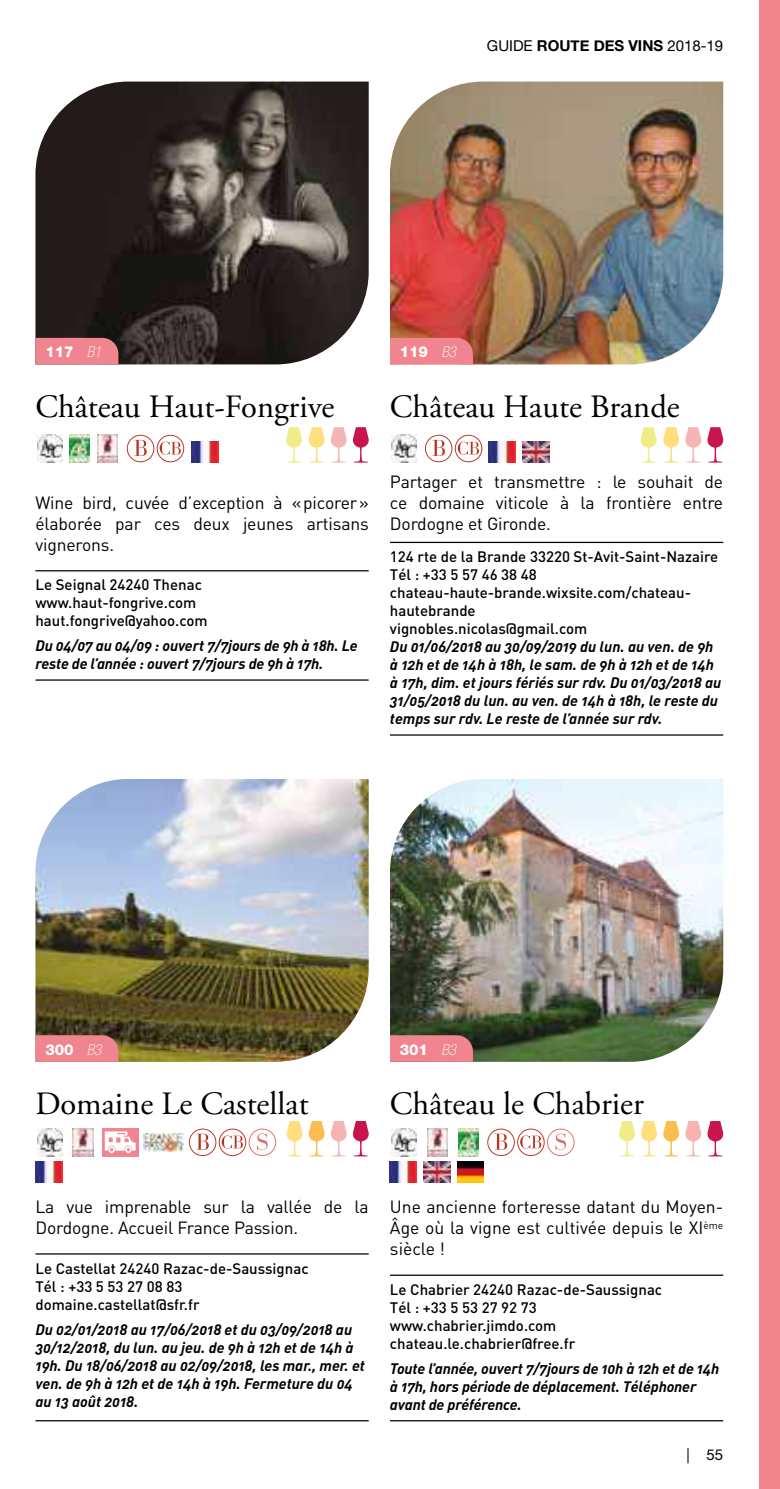
<style>
.page{position:relative;width:780px;height:1489px;background:#fff}
.page>*{position:absolute;margin:0;border:0;box-sizing:border-box;transform-origin:0 0}
.t1{font:32.5px "Adobe Garamond Pro";color:#000}
.t2{font:17.5px/21px "DIN";letter-spacing:-.01em;color:#000;text-align:justify}
.t3{font:15px/18px "DIN Bold Italic Alt";color:#000}
.t4{font:500 15px/18px "DIN";color:#000}
.t5{font:15px "Helvetica Neue";color:#000}
.t6{font:800 15px "Helvetica Neue";letter-spacing:-.01em;color:#fff}
.s1{font-weight:700}
.s2{font-weight:100;font-style:italic;font-stretch:condensed}
</style>
<div class="page">
<div style="left:758px;top:0;width:22px;height:1488px;background:#f08590"></div>
<hr style="left:35px;top:1253px;width:334px;height:1px;background:#000">
<hr style="left:35px;top:1419px;width:334px;height:2px;background:#000">
<hr style="left:390px;top:1274px;width:333px;height:1px;background:#000">
<hr style="left:390px;top:1419px;width:333px;height:2px;background:#000">
<hr style="left:35px;top:570px;width:334px;height:1px;background:#000">
<hr style="left:35px;top:679px;width:334px;height:1px;background:#000">
<hr style="left:390px;top:542px;width:333px;height:1px;background:#000">
<hr style="left:390px;top:734px;width:333px;height:1px;background:#000">
<img style="left:35px;top:81px;width:334px;height:283px">
<div style="left:35px;top:338px;width:83px;height:26px;background:#f08590"></div>
<img style="left:35px;top:779px;width:334px;height:282px">
<svg style="left:35px;top:1035px;width:83px;height:26px;background:#e9828c"></svg>
<img style="left:390px;top:81px;width:333px;height:283px">
<div style="left:390px;top:338px;width:83px;height:26px;background:#f08590"></div>
<img style="left:390px;top:779px;width:333px;height:282px">
<div style="left:390px;top:1035px;width:83px;height:26px;background:#f08590"></div>
<svg style="left:62px;top:1128px;width:1px;height:28px"></svg>
<img style="left:37px;top:1128px;width:25px;height:28px">
<img style="left:391px;top:1128px;width:26px;height:28px">
<svg style="left:72px;top:1128px;width:22px;height:28px"></svg>
<img style="left:73px;top:1128px;width:20px;height:28px">
<svg style="left:447px;top:1128px;width:1px;height:28px"></svg>
<img style="left:427px;top:1128px;width:20px;height:28px">
<img style="left:143px;top:1133px;width:40px;height:18px">
<svg style="left:62px;top:434px;width:1px;height:28px"></svg>
<img style="left:37px;top:434px;width:25px;height:28px">
<img style="left:391px;top:434px;width:26px;height:28px">
<div style="left:94px;top:434px;width:28px;height:28px;background:linear-gradient(to bottom,#fff,#fff)"></div>
<img style="left:98px;top:434px;width:20px;height:28px">
<div style="left:102px;top:1127px;width:36px;height:29px;background:#f08590"></div>
<svg style="left:105px;top:1131px;width:31px;height:20px"></svg>
<svg style="left:286px;top:427px;width:16px;height:35px"></svg>
<svg style="left:308px;top:427px;width:61px;height:35px"></svg>
<svg style="left:707px;top:427px;width:16px;height:35px"></svg>
<svg style="left:640px;top:427px;width:61px;height:35px"></svg>
<img style="left:522px;top:441px;width:27px;height:21px">
<img style="left:489px;top:441px;width:26px;height:21px">
<img style="left:423px;top:1161px;width:27px;height:21px">
<img style="left:457px;top:1161px;width:27px;height:21px">
<img style="left:390px;top:1161px;width:26px;height:21px">
<img style="left:35px;top:1161px;width:27px;height:21px">
<img style="left:192px;top:441px;width:26px;height:21px">
<svg style="left:286px;top:1121px;width:83px;height:35px"></svg>
<svg style="left:707px;top:1121px;width:16px;height:35px"></svg>
<svg style="left:619px;top:1121px;width:82px;height:35px"></svg>
<img style="left:69px;top:434px;width:20px;height:28px">
<img style="left:458px;top:1128px;width:20px;height:28px">
<svg style="left:127px;top:435px;width:57px;height:27px"></svg>
<svg style="left:425px;top:435px;width:57px;height:27px"></svg>
<svg style="left:189px;top:1128px;width:87px;height:27px"></svg>
<svg style="left:487px;top:1128px;width:87px;height:27px"></svg>
<p class="t5" style="left:487px;top:37px;width:238px">GUIDE <span class="s1">ROUTE DES VINS</span> 2018-19</p>
<p class="t6" style="left:45px;top:343px;width:57px">117 <span class="s2">B1</span></p>
<h1 class="t1" style="left:35px;top:387px;width:300px">Château Haut-Fongrive</h1>
<p class="t2" style="left:35px;top:492px;width:335px">Wine bird, cuvée d’exception à «picorer» élaborée par ces deux jeunes artisans vignerons.</p>
<p class="t4" style="left:35px;top:575px;width:174px">Le Seignal 24240 Thenac www.haut-fongrive.com haut.fongrive@yahoo.com</p>
<p class="t3" style="left:35px;top:636px;width:324px">Du 04/07 au 04/09 : ouvert 7/7jours de 9h à 18h. Le reste de l’année : ouvert 7/7jours de 9h à 17h.</p>
<p class="t6" style="left:400px;top:343px;width:57px">119 <span class="s2">B3</span></p>
<h1 class="t1" style="left:390px;top:387px;width:291px">Château Haute Brande</h1>
<p class="t2" style="left:390px;top:470px;width:335px">Partager et transmettre : le souhait de ce domaine viticole à la frontière entre Dordogne et Gironde.</p>
<p class="t4" style="left:390px;top:547px;width:330px">124 rte de la Brande 33220 St-Avit-Saint-Nazaire<br>Tél : +33 5 57 46 38 48 chateau-haute-brande.wixsite.com/chateau&shy;hautebrande<br>vignobles.nicolas@gmail.com</p>
<p class="t3" style="left:390px;top:637px;width:333px">Du 01/06/2018 au 30/09/2019 du lun. au ven. de 9h à 12h et de 14h à 18h, le sam. de 9h à 12h et de 14h à 17h, dim. et jours fériés sur rdv. Du 01/03/2018 au 31/05/2018 du lun. au ven. de 14h à 18h, le reste du temps sur rdv. Le reste de l’année sur rdv.</p>
<p class="t6" style="left:45px;top:1040px;width:57px">300 <span class="s2">B3</span></p>
<h1 class="t1" style="left:35px;top:1084px;width:275px">Domaine Le Castellat</h1>
<p class="t6" style="left:400px;top:1040px;width:57px">301 <span class="s2">B3</span></p>
<h1 class="t1" style="left:390px;top:1084px;width:255px">Château le Chabrier</h1>
<p class="t2" style="left:35px;top:1196px;width:335px">La vue imprenable sur la vallée de la<br>Dordogne. Accueil France Passion.</p>
<p class="t4" style="left:35px;top:1258px;width:274px">Le Castellat 24240 Razac-de-Saussignac<br>Tél : +33 5 53 27 08 83 domaine.castellat@sfr.fr</p>
<p class="t3" style="left:35px;top:1319px;width:331px">Du 02/01/2018 au 17/06/2018 et du 03/09/2018 au 30/12/2018, du lun. au jeu. de 9h à 12h et de 14h à 19h. Du 18/06/2018 au 02/09/2018, les mar., mer. et ven. de 9h à 12h et de 14h à 19h. Fermeture du 04 au 13 août 2018.</p>
<p class="t2" style="left:390px;top:1196px;width:335px">Une ancienne forteresse datant du Moyen-Âge où la vigne est cultivée depuis le XI<sup>ème </sup>siècle !</p>
<p class="t4" style="left:390px;top:1279px;width:274px">Le Chabrier 24240 Razac-de-Saussignac<br>Tél : +33 5 53 27 92 73 www.chabrier.jimdo.com chateau.le.chabrier@free.fr</p>
<p class="t3" style="left:390px;top:1358px;width:331px">Toute l’année, ouvert 7/7jours de 10h à 12h et de 14h à 17h, hors période de déplacement. Téléphoner avant de préférence.</p>
<p class="t5" style="left:686px;top:1445px;width:38px">| 55</p>
</div>
